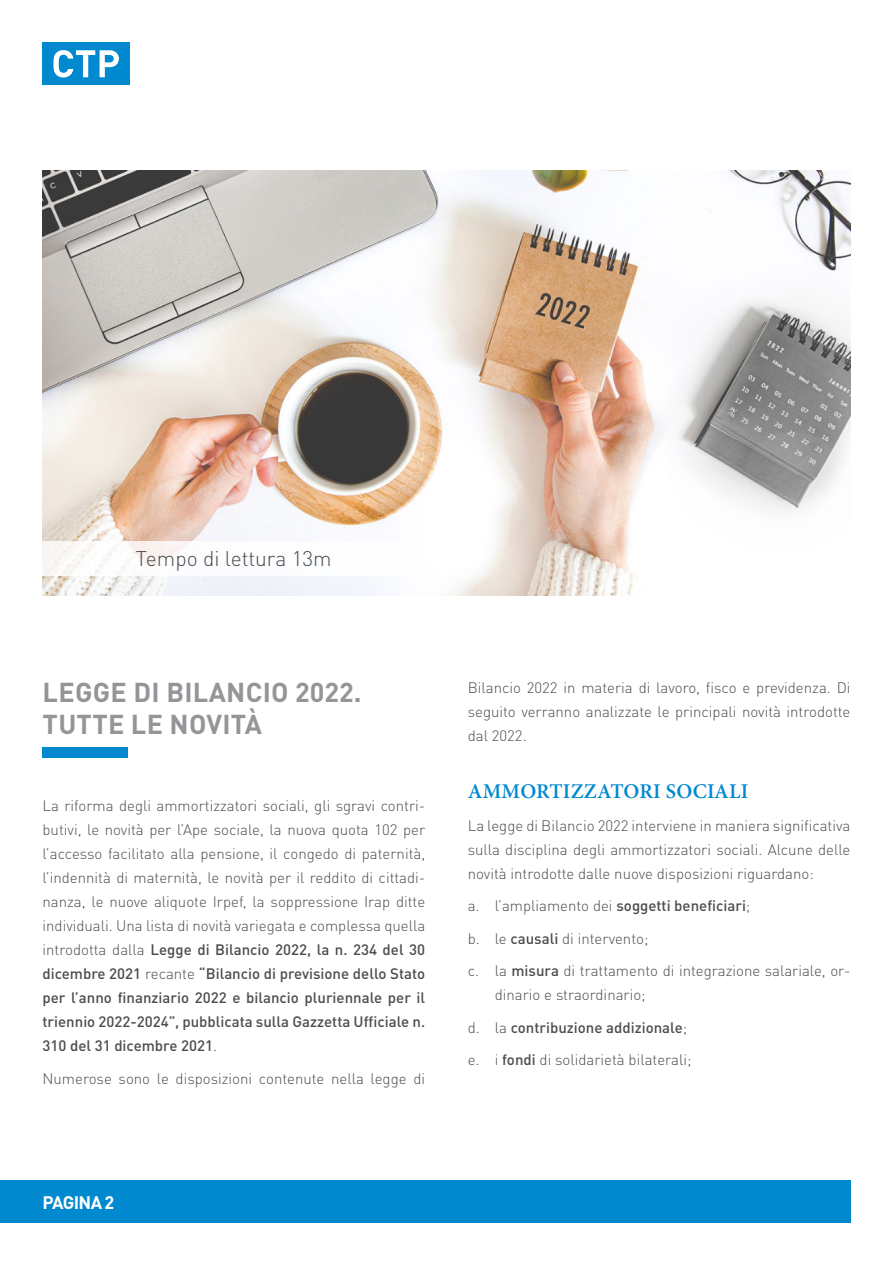
<style>
.page{position:relative;width:893px;height:1263px;background:#fff}
.page>*{position:absolute;margin:0;border:0;box-sizing:border-box;transform-origin:0 0}
.t1{font:700 27px/32.4px "DINOT";letter-spacing:.01em;color:#939598}
.t2{font:600 21px "Minion Pro";letter-spacing:.01em;color:#0089cf}
.t3{font:300 21px "DINOT";color:#4b4c4d}
.t4{font:700 18px "DINOT";letter-spacing:-.04em;color:#fff}
.Paragrafo_base{font:300 15px/24px "DINOT";color:#4b4c4d;text-align:justify}
.t5{font:500 15px "DINOT";color:#4b4c4d}
.s1{font-weight:500}
.s2{font-weight:300}
</style>
<div class="page">
<div style="left:0;top:1180px;width:850px;height:43px;background:#0089cf"></div>
<div style="left:43px;top:43px;width:87px;height:42px;background:#0089cf"></div>
<svg style="left:54px;top:50px;width:65px;height:28px"></svg>
<img style="left:43px;top:170px;width:807px;height:425px">
<div style="left:43px;top:541px;width:382px;height:34px;background:#fff"></div>
<div style="left:43px;top:747px;width:85px;height:10px;background:#0089cf"></div>
<p class="t3" style="left:136px;top:543px;width:197px">Tempo di lettura 13m</p>
<p class="t1" style="left:43px;top:673px;width:320px">LEGGE DI BILANCIO 2022.<br>TUTTE LE NOVITÀ</p>
<p class="Paragrafo_base" style="left:43px;top:793px;width:384px">La riforma degli ammortizzatori sociali, gli sgravi contri&shy;butivi, le novità per l’Ape sociale, la nuova quota 102 per l’accesso facilitato alla pensione, il congedo di paternità, l’indennità di maternità, le novità per il reddito di cittadi&shy;nanza, le nuove aliquote Irpef, la soppressione Irap ditte individuali. Una lista di novità variegata e complessa quella introdotta dalla <span class="s1">Legge di Bilancio 2022, la n. 234 del 30 dicembre 2021</span> recante <span class="s1">“Bilancio di previsione dello Stato per l’anno finanziario 2022 e bilancio pluriennale per il triennio 2022-2024”, pubblicata sulla Gazzetta Ufficiale n.<br>310 del 31 dicembre 2021</span>.</p>
<p class="Paragrafo_base" style="left:43px;top:1065px;width:384px">Numerose sono le disposizioni contenute nella legge di</p>
<p class="Paragrafo_base" style="left:468px;top:674px;width:384px">Bilancio 2022 in materia di lavoro, fisco e previdenza. Di seguito verranno analizzate le principali novità introdotte dal 2022.</p>
<p class="t2" style="left:468px;top:777px;width:282px">AMMORTIZZATORI SOCIALI</p>
<p class="Paragrafo_base" style="left:468px;top:812px;width:384px">La legge di Bilancio 2022 interviene in maniera significativa sulla disciplina degli ammortizzatori sociali. Alcune delle novità introdotte dalle nuove disposizioni riguardano:</p>
<p class="Paragrafo_base" style="left:468px;top:893px;width:284px">a. l’ampliamento dei <span class="s1">soggetti beneficiari</span>;</p>
<p class="Paragrafo_base" style="left:468px;top:925px;width:182px">b. le <span class="s1">causali</span> di intervento;</p>
<p class="Paragrafo_base" style="left:495px;top:958px;width:357px;text-indent:-27px">c. la <span class="s1">misura</span> di trattamento di integrazione salariale, or&shy;dinario e straordinario;</p>
<p class="t5" style="left:468px;top:1016px;width:221px"><span class="s2">d. la</span> contribuzione addizionale<span class="s2">;</span></p>
<p class="Paragrafo_base" style="left:468px;top:1047px;width:225px">e. i <span class="s1">fondi</span> di solidarietà bilaterali;</p>
<p class="t4" style="left:43px;top:1188px;width:73px">PAGINA 2</p>
</div>
